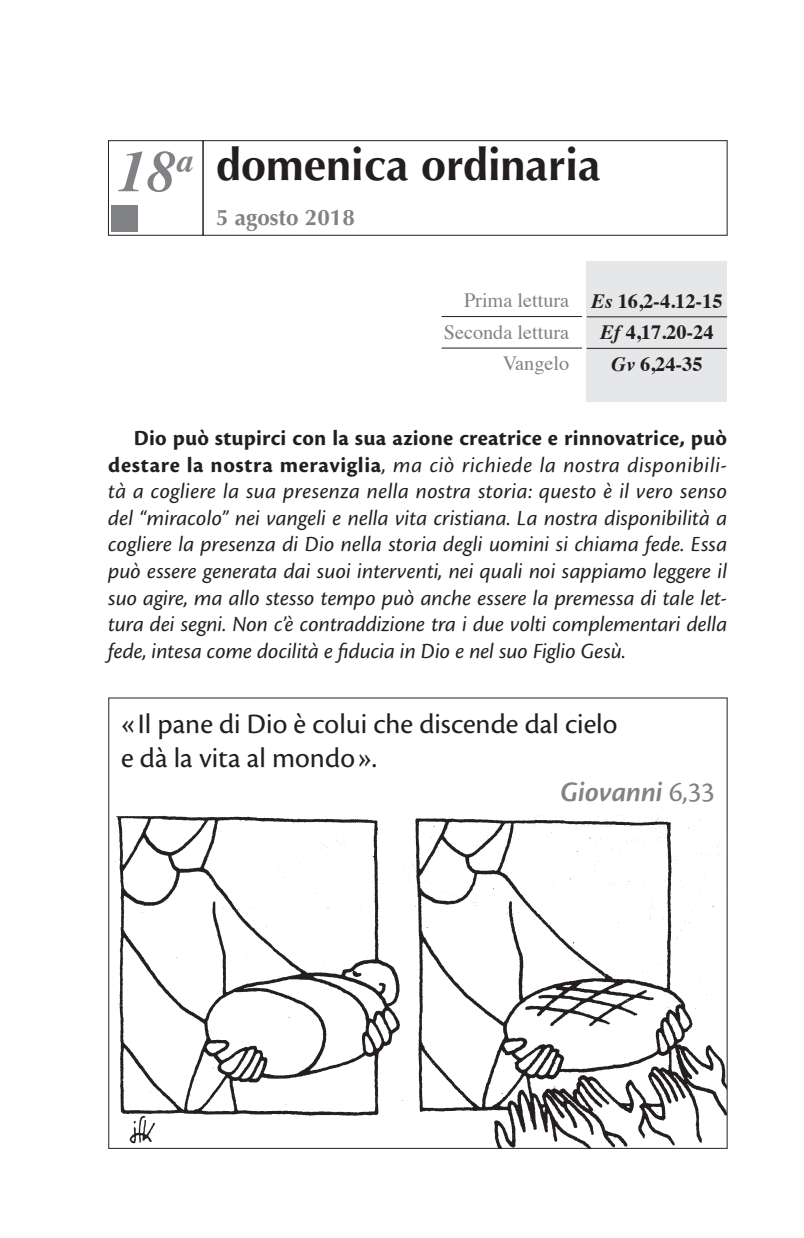
<style>
.page{position:relative;width:804px;height:1238px;background:#fff}
.page>*{position:absolute;margin:0;border:0;box-sizing:border-box;transform-origin:0 0}
.t1{font:700 45px "Optima LT Std";color:#231f20}
.t2{font:29.25px "Cronos Pro";color:#231f20}
.t3{font:italic 600 29.25px "Cronos Pro";letter-spacing:-.005em;color:#808285}
.t4{font:italic 22.5px/26.6px "Cronos Pro";letter-spacing:-.005em;color:#231f20;text-align:justify}
.t5{font:700 22.5px "Optima LT Std";color:#808285}
.t6{font:700 20.25px/31.5px "Times";color:#231f20;text-align:center}
.t7{font:20.25px/31.5px "Times";color:#808285;text-align:right}
.s1{font-family:"Times";font-style:italic;font-size:58.5px;color:#808285}
.s2{font-style:italic}
.s3{font-weight:700;font-style:normal}
.s4{font-weight:400;font-style:normal}
</style>
<div class="page">
<div style="left:108px;top:140px;width:95px;height:95px;border:1px solid #231f20"></div>
<div style="left:112px;top:205px;width:26px;height:27px;background:#808285"></div>
<div style="left:203px;top:140px;width:524px;height:95px;border:1px solid #231f20"></div>
<div style="left:586px;top:261px;width:141px;height:141px;background:#e6e7e9"></div>
<hr style="left:586px;top:316px;width:141px;height:1px;background:#231f20">
<hr style="left:586px;top:348px;width:141px;height:1px;background:#231f20">
<hr style="left:441px;top:316px;width:141px;height:1px;background:#231f20">
<hr style="left:441px;top:348px;width:141px;height:1px;background:#231f20">
<img style="left:399px;top:815px;width:327px;height:333px">
<img style="left:115px;top:815px;width:288px;height:311px">
<img style="left:108px;top:1108px;width:74px;height:38px">
<h1 class="t1" style="left:118px;top:139px;width:484px"><span class="s1">18</span><sup>a</sup> domenica ordinaria</h1>
<p class="t5" style="left:216px;top:204px;width:140px">5 agosto 2018</p>
<p class="t7" style="left:444px;top:283px;width:127px">Prima lettura<br>Seconda lettura<br>Vangelo</p>
<p class="t6" style="left:591px;top:283px;width:133px"><span class="s2">Es</span> 16,2-4.12-15<br><span class="s2">Ef</span> 4,17.20-24<br><span class="s2">Gv</span> 6,24-35</p>
<p class="t4" style="left:108px;top:425px;width:620px;text-indent:26px"><span class="s3">Dio può stupirci con la sua azione creatrice e rinnovatrice, può destare la nostra meraviglia</span>, ma ciò richiede la nostra disponibili&shy;tà a cogliere la sua presenza nella nostra storia: questo è il vero senso del “miracolo” nei vangeli e nella vita cristiana. La nostra disponibilità a cogliere la presenza di Dio nella storia degli uomini si chiama fede. Essa può essere generata dai suoi interventi, nei quali noi sappiamo leggere il suo agire, ma allo stesso tempo può anche essere la premessa di tale let&shy;tura dei segni. Non c’è contraddizione tra i due volti complementari della fede, intesa come docilità e fiducia in Dio e nel suo Figlio Gesù.</p>
<h2 class="t2" style="left:121px;top:707px;width:498px">«Il pane di Dio è colui che discende dal cielo</h2>
<h2 class="t2" style="left:121px;top:741px;width:257px">e dà la vita al mondo».</h2>
<h2 class="t3" style="left:560px;top:775px;width:156px">Giovanni <span class="s4">6,33</span></h2>
</div>
